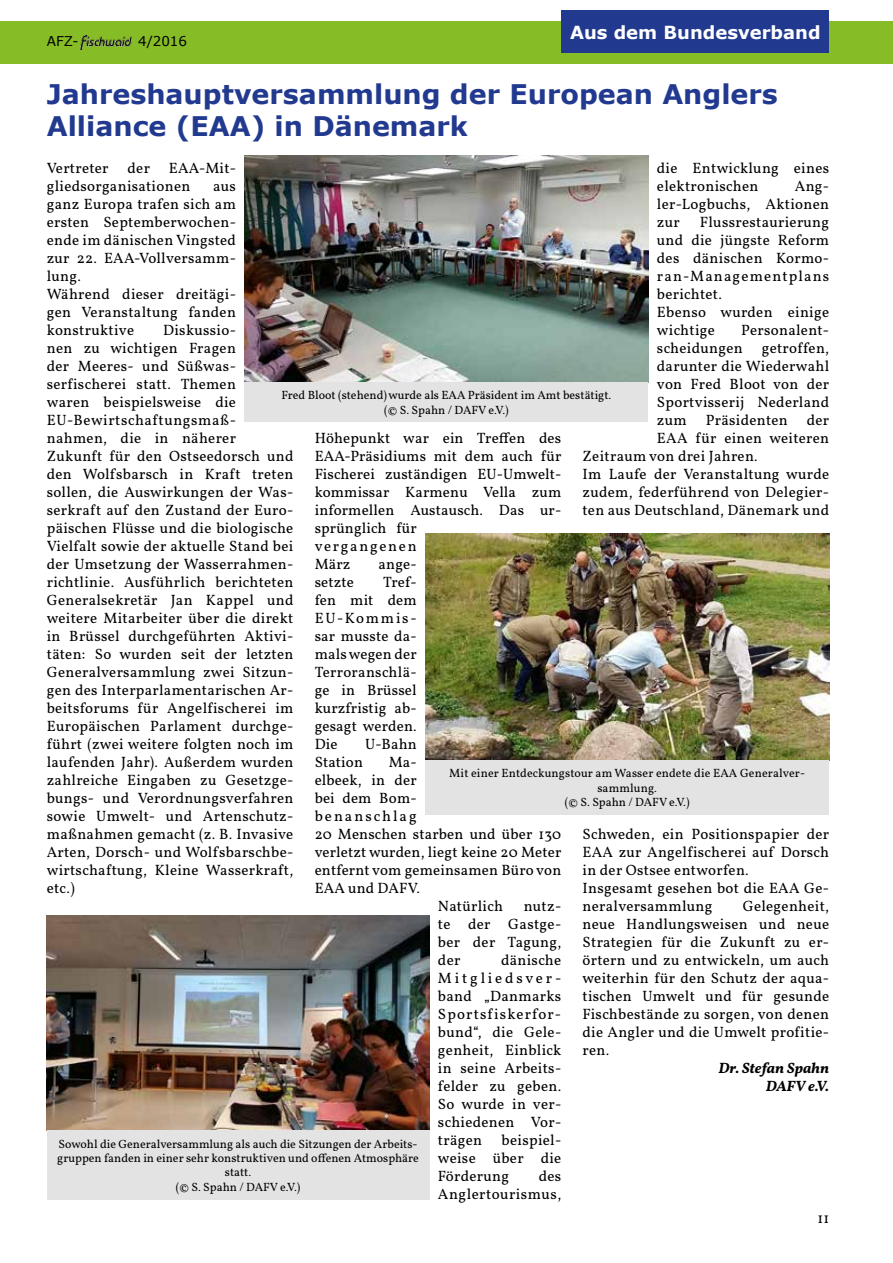
<style>
.page{position:relative;width:893px;height:1263px;background:#fff}
.page>*{position:absolute;margin:0;border:0;box-sizing:border-box;transform-origin:0 0}
.t1{font:700 27px/32.4px "Verdana";color:#213a8f}
.t2{font:700 18px "Verdana";color:#fff}
.t3{font:15px/18px "Vollkorn";letter-spacing:.02em;color:#000}
.t4{font:italic 600 15px/18px "Vollkorn";color:#000;text-align:right}
.t5{font:15px "Vollkorn";letter-spacing:.135em;color:#000}
.t6{font:13.5px "Verdana";color:#000}
.t7{font:12px/14.4px "Vollkorn";color:#000;text-align:center}
</style>
<div class="page">
<div style="left:0;top:21px;width:893px;height:43px;background:#86bc25"></div>
<img style="left:81px;top:36px;width:51px;height:13px">
<img style="left:425px;top:533px;width:404px;height:227px">
<img style="left:244px;top:155px;width:404px;height:227px">
<img style="left:47px;top:915px;width:382px;height:215px">
<div style="left:562px;top:11px;width:267px;height:42px;background:#213a8f"></div>
<div style="left:47px;top:1130px;width:382px;height:69px;background:#e3e3e3"></div>
<div style="left:425px;top:760px;width:404px;height:55px;background:#e3e3e3"></div>
<div style="left:244px;top:382px;width:404px;height:40px;background:#e3e3e3"></div>
<p class="t6" style="left:47px;top:32px;width:33px">AFZ-</p>
<p class="t6" style="left:138px;top:32px;width:51px">4/2016</p>
<p class="t2" style="left:570px;top:19px;width:252px">Aus dem Bundesverband</p>
<h1 class="t1" style="left:47px;top:77px;width:733px">Jahreshauptversammlung der European Anglers<br>Alliance (EAA) in Dänemark</h1>
<p class="t3" style="left:47px;top:159px;width:63px">Vertreter</p>
<p class="t3" style="left:128px;top:159px;width:24px">der</p>
<p class="t3" style="left:657px;top:159px;width:174px">die Entwicklung eines elektronischen</p>
<p class="t3" style="left:47px;top:159px;width:191px;text-indent:122px">EAA-Mit&shy;gliedsorganisationen</p>
<p class="t3" style="left:657px;top:177px;width:174px;text-align:justify;text-indent:138px">Ang&shy;ler-Logbuchs, Aktionen zur</p>
<p class="t3" style="left:47px;top:177px;width:191px;text-indent:166px">aus ganz Europa trafen sich am ersten Septemberwochen&shy;ende im dänischen Vingsted zur 22. EAA-Vollversamm&shy;lung.<br>Während dieser dreitägi&shy;gen Veranstaltung fanden konstruktive</p>
<p class="t3" style="left:657px;top:213px;width:174px;text-indent:43px">Flussrestaurierung und die jüngste Reform des dänischen Kormo&shy;ran-Managementplans berichtet.<br>Ebenso wurden einige wichtige</p>
<p class="t3" style="left:47px;top:321px;width:248px;text-indent:116px">Diskussio-<br>nen zu wichtigen Fragen<br>der Meeres- und Süßwas&shy;serfischerei statt. Themen<br>waren beispielsweise die<br>EU-Bewirtschaftungsmaß&shy;nahmen, die in näherer<br>Zukunft für den Ostseedorsch und den Wolfsbarsch in Kraft treten sollen, die Auswirkungen der Was&shy;serkraft auf den Zustand der Euro&shy;päischen Flüsse und die biologische<br>Vielfalt sowie der aktuelle Stand bei der Umsetzung der Wasserrahmen&shy;richtlinie. Ausführlich berichteten<br>Generalsekretär Jan Kappel und weitere Mitarbeiter über die direkt in Brüssel durchgeführten Aktivi&shy;täten: So wurden seit der letzten<br>Generalversammlung zwei Sitzun&shy;gen des Interparlamentarischen Ar&shy;beitsforums für Angelfischerei im<br>Europäischen Parlament durchge&shy;führt (zwei weitere folgten noch im laufenden Jahr). Außerdem wurden zahlreiche Eingaben zu Gesetzge&shy;bungs- und Verordnungsverfahren sowie Umwelt- und Artenschutz&shy;maßnahmen gemacht (z. B. Invasive<br>Arten, Dorsch- und Wolfsbarschbe&shy;wirtschaftung, Kleine Wasserkraft, etc.)</p>
<p class="t3" style="left:657px;top:321px;width:174px;text-indent:84px">Personalent&shy;scheidungen</p>
<p class="t3" style="left:657px;top:339px;width:174px;text-align:justify;text-indent:105px">getroffen, darunter die Wiederwahl von Fred Bloot von der Sportvisserij Nederland zum</p>
<p class="t7" style="left:282px;top:388px;width:331px">Fred Bloot (stehend) wurde als EAA Präsident im Amt bestätigt. (© S. Spahn / DAFV e.V.)</p>
<p class="t3" style="left:706px;top:411px;width:84px">Präsidenten</p>
<p class="t3" style="left:807px;top:411px;width:24px">der</p>
<p class="t3" style="left:657px;top:429px;width:174px">EAA für einen weiteren</p>
<p class="t3" style="left:582px;top:447px;width:177px">Zeitraum von drei Jahren.</p>
<p class="t3" style="left:582px;top:465px;width:248px">Im Laufe der Veranstaltung wurde</p>
<p class="t3" style="left:582px;top:483px;width:248px">zudem, federführend von Delegier-</p>
<p class="t3" style="left:582px;top:501px;width:248px">ten aus Deutschland, Dänemark und</p>
<p class="t3" style="left:315px;top:429px;width:248px">Höhepunkt war ein Treffen des<br>EAA-Präsidiums mit dem auch für<br>Fischerei zuständigen EU-Umwelt&shy;kommissar Karmenu Vella zum informellen Austausch. Das ur&shy;sprünglich für<br>vergangenen<br>März</p>
<p class="t3" style="left:379px;top:555px;width:40px">ange-</p>
<p class="t3" style="left:315px;top:573px;width:104px;text-align:justify;text-indent:68px">Tref&shy;fen mit dem EU-Kommis&shy;sar musste da&shy;mals wegen der Terroranschlä&shy;ge in Brüssel kurzfristig ab&shy;gesagt werden.<br>Die</p>
<p class="t3" style="left:315px;top:573px;width:41px">setzte</p>
<p class="t3" style="left:365px;top:735px;width:53px">U-Bahn</p>
<p class="t3" style="left:315px;top:753px;width:50px">Station</p>
<p class="t3" style="left:389px;top:753px;width:30px">Ma-</p>
<p class="t3" style="left:315px;top:771px;width:104px">elbeek, in der</p>
<p class="t3" style="left:315px;top:789px;width:104px">bei dem Bom-</p>
<p class="t5" style="left:315px;top:806px;width:104px">benanschlag</p>
<p class="t3" style="left:315px;top:825px;width:248px">20 Menschen starben und über 130</p>
<p class="t3" style="left:315px;top:843px;width:248px">verletzt wurden, liegt keine 20 Meter</p>
<p class="t3" style="left:315px;top:861px;width:248px">entfernt vom gemeinsamen Büro von</p>
<p class="t3" style="left:315px;top:879px;width:107px">EAA und DAFV.</p>
<p class="t3" style="left:438px;top:897px;width:66px">Natürlich</p>
<p class="t7" style="left:449px;top:766px;width:357px">Mit einer Entdeckungstour am Wasser endete die EAA Generalver&shy;sammlung.<br>(© S. Spahn / DAFV e.V.)</p>
<p class="t3" style="left:582px;top:825px;width:248px">Schweden, ein Positionspapier der<br>EAA zur Angelfischerei auf Dorsch in der Ostsee entworfen.<br>Insgesamt gesehen bot die EAA Ge&shy;neralversammlung</p>
<p class="t3" style="left:582px;top:897px;width:248px;text-align:justify;text-indent:160px">Gelegenheit, neue Handlungsweisen und neue Strategien für die Zukunft zu er&shy;örtern und zu entwickeln, um auch weiterhin für den Schutz der aqua&shy;tischen Umwelt und für gesunde Fischbestände zu sorgen, von denen die Angler und die Umwelt profitie&shy;ren.</p>
<p class="t4" style="left:719px;top:1060px;width:112px">Dr. Stefan Spahn<br>DAFV e.V.</p>
<p class="t3" style="left:438px;top:897px;width:125px;text-align:justify;text-indent:86px">nutz&shy;te der Gastge&shy;ber der Tagung, der</p>
<p class="t3" style="left:438px;top:951px;width:125px;text-align:justify;text-indent:63px">dänische Mitgliedsver&shy;band „Danmarks Sportsfiskerfor&shy;bund“, die Gele&shy;genheit, Einblick in seine Arbeits&shy;felder zu geben.<br>So wurde in ver&shy;schiedenen Vor&shy;trägen</p>
<p class="t3" style="left:438px;top:1131px;width:125px;text-align:justify;text-indent:64px">beispiel&shy;weise über die Förderung</p>
<p class="t7" style="left:57px;top:1136px;width:363px">Sowohl die Generalversammlung als auch die Sitzungen der Arbeits&shy;gruppen fanden in einer sehr konstruktiven und offenen Atmosphäre statt.<br>(© S. Spahn / DAFV e.V.)</p>
<p class="t3" style="left:438px;top:1167px;width:125px;text-align:right">des<br>Anglertourismus,</p>
<p class="t3" style="left:817px;top:1209px;width:13px">11</p>
</div>
